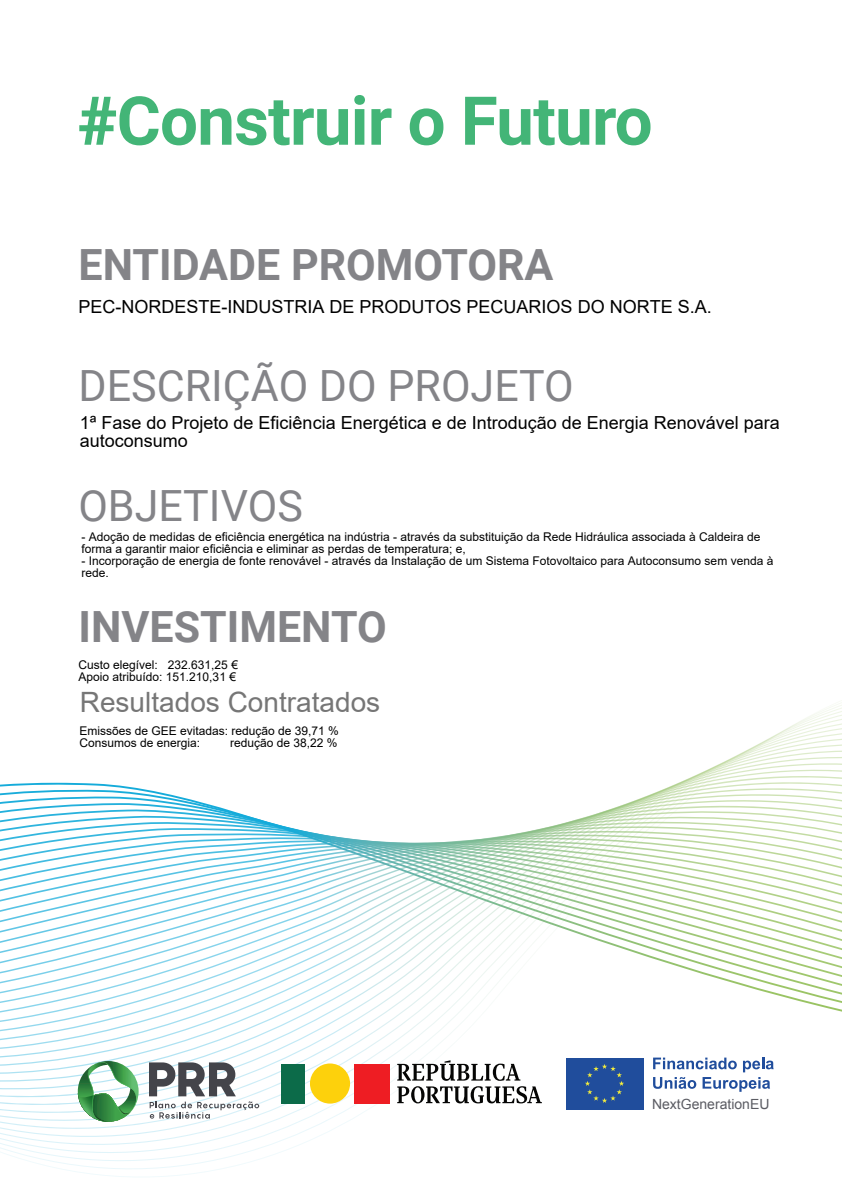
<style>
.page{position:relative;width:842px;height:1191px;background:#fff}
.page>*{position:absolute;margin:0;border:0;box-sizing:border-box;transform-origin:0 0}
.t1{font:700 43px "Roboto";color:#848488}
.t2{font:43px "Roboto";color:#848488}
.t3{font:28px "Arial";color:#767676}
.t4{font:18px/18px "Arial";color:#000}
.t5{font:14px "Arial";color:#5b5c63}
.t6{font:12px/12px "Arial";color:#000}
</style>
<div class="page">
<svg style="left:0;top:702px;width:842px;height:355px"></svg>
<svg style="left:0;top:782px;width:842px;height:229px"></svg>
<svg style="left:79px;top:96px;width:269px;height:49px"></svg>
<svg style="left:354px;top:95px;width:11px;height:50px"></svg>
<svg style="left:371px;top:108px;width:21px;height:37px"></svg>
<svg style="left:410px;top:108px;width:33px;height:37px"></svg>
<svg style="left:465px;top:97px;width:124px;height:48px"></svg>
<svg style="left:596px;top:108px;width:54px;height:37px"></svg>
<svg style="left:149px;top:1062px;width:110px;height:56px"></svg>
<svg style="left:564px;top:1056px;width:81px;height:54px"></svg>
<div style="left:566px;top:1057px;width:77px;height:52px;background:#204d9c"></div>
<svg style="left:585px;top:1064px;width:39px;height:39px"></svg>
<svg style="left:653px;top:1057px;width:121px;height:34px"></svg>
<hr style="left:78px;top:1091px;width:1px;height:32px;background:#304421">
<hr style="left:79px;top:1091px;width:1px;height:32px;background:#324621">
<hr style="left:80px;top:1091px;width:1px;height:32px;background:#334822">
<hr style="left:81px;top:1091px;width:1px;height:32px;background:#344a23">
<hr style="left:82px;top:1091px;width:1px;height:32px;background:#364b24">
<hr style="left:83px;top:1091px;width:1px;height:32px;background:#364e25">
<hr style="left:84px;top:1091px;width:1px;height:32px;background:#384f25">
<hr style="left:85px;top:1091px;width:1px;height:32px;background:#385226">
<hr style="left:86px;top:1091px;width:1px;height:32px;background:#395327">
<hr style="left:87px;top:1091px;width:1px;height:32px;background:#3a5528">
<hr style="left:88px;top:1091px;width:1px;height:32px;background:#3b572a">
<hr style="left:89px;top:1091px;width:1px;height:32px;background:#3c592b">
<hr style="left:90px;top:1091px;width:1px;height:32px;background:#3c5b2d">
<hr style="left:91px;top:1091px;width:1px;height:32px;background:#3e5d2e">
<hr style="left:92px;top:1091px;width:1px;height:32px;background:#3e5f2d">
<hr style="left:93px;top:1091px;width:1px;height:32px;background:#40612f">
<hr style="left:94px;top:1091px;width:1px;height:32px;background:#41632e">
<hr style="left:95px;top:1091px;width:1px;height:32px;background:#426530">
<hr style="left:96px;top:1091px;width:1px;height:32px;background:#436731">
<hr style="left:97px;top:1091px;width:1px;height:32px;background:#436932">
<hr style="left:98px;top:1091px;width:1px;height:32px;background:#456c34">
<hr style="left:99px;top:1091px;width:1px;height:32px;background:#456e34">
<hr style="left:100px;top:1091px;width:1px;height:32px;background:#457035">
<hr style="left:101px;top:1091px;width:1px;height:32px;background:#467236">
<hr style="left:102px;top:1091px;width:1px;height:32px;background:#477437">
<hr style="left:103px;top:1091px;width:1px;height:32px;background:#477638">
<hr style="left:104px;top:1091px;width:1px;height:32px;background:#497939">
<hr style="left:105px;top:1091px;width:1px;height:32px;background:#4a7b3a">
<hr style="left:106px;top:1091px;width:1px;height:32px;background:#4a7d3b">
<hr style="left:107px;top:1091px;width:1px;height:32px;background:#4b7f3b">
<hr style="left:108px;top:1091px;width:1px;height:32px;background:#4c813c">
<hr style="left:109px;top:1091px;width:1px;height:32px;background:#4c833d">
<hr style="left:110px;top:1091px;width:1px;height:32px;background:#4d863f">
<hr style="left:111px;top:1091px;width:1px;height:32px;background:#4f873f">
<hr style="left:112px;top:1091px;width:1px;height:32px;background:#4f8b41">
<hr style="left:113px;top:1091px;width:1px;height:32px;background:#508d41">
<hr style="left:114px;top:1091px;width:1px;height:32px;background:#4f9042">
<hr style="left:115px;top:1091px;width:1px;height:32px;background:#519242">
<hr style="left:116px;top:1091px;width:1px;height:32px;background:#529443">
<hr style="left:117px;top:1091px;width:1px;height:32px;background:#539644">
<hr style="left:118px;top:1091px;width:1px;height:32px;background:#539946">
<hr style="left:119px;top:1091px;width:1px;height:32px;background:#569b47">
<hr style="left:120px;top:1091px;width:1px;height:32px;background:#579e49">
<hr style="left:121px;top:1091px;width:1px;height:32px;background:#579f48">
<hr style="left:122px;top:1091px;width:1px;height:32px;background:#57a348">
<hr style="left:123px;top:1091px;width:1px;height:32px;background:#56a44a">
<hr style="left:124px;top:1091px;width:1px;height:32px;background:#55a64b">
<hr style="left:125px;top:1091px;width:1px;height:32px;background:#56a94c">
<hr style="left:126px;top:1091px;width:1px;height:32px;background:#59ac4c">
<hr style="left:127px;top:1091px;width:1px;height:32px;background:#59ae4d">
<hr style="left:128px;top:1091px;width:1px;height:32px;background:#57b24e">
<hr style="left:129px;top:1091px;width:1px;height:32px;background:#58b44f">
<hr style="left:130px;top:1091px;width:1px;height:32px;background:#5ab950">
<hr style="left:131px;top:1091px;width:1px;height:32px;background:#5aba52">
<svg style="left:78px;top:1059px;width:61px;height:63px"></svg>
<div style="left:355px;top:1063px;width:35px;height:40px;background:#ee1d23"></div>
<div style="left:282px;top:1063px;width:23px;height:40px;background:#0c6b49"></div>
<div style="left:310px;top:1063px;width:40px;height:40px;background:#fdd10c;border-radius:50%"></div>
<svg style="left:397px;top:1060px;width:123px;height:20px"></svg>
<svg style="left:397px;top:1086px;width:145px;height:17px"></svg>
<h1 class="t1" style="left:79px;top:234px;width:476px">ENTIDADE PROMOTORA</h1>
<h3 class="t4" style="left:79px;top:297px;width:635px">PEC-NORDESTE-INDUSTRIA DE PRODUTOS PECUARIOS DO NORTE S.A.</h3>
<h1 class="t2" style="left:79px;top:355px;width:497px">DESCRIÇÃO DO PROJETO</h1>
<h3 class="t4" style="left:80px;top:413px;width:702px">1ª Fase do Projeto de Eficiência Energética e de Introdução de Energia Renovável para autoconsumo</h3>
<h1 class="t2" style="left:78px;top:475px;width:226px">OBJETIVOS</h1>
<p class="t6" style="left:82px;top:530px;width:680px">- Adoção de medidas de eficiência energética na indústria - através da substituição da Rede Hidráulica associada à Caldeira de forma a garantir maior eficiência e eliminar as perdas de temperatura; e,</p>
<p class="t6" style="left:82px;top:554px;width:693px">- Incorporação de energia de fonte renovável - através da Instalação de um Sistema Fotovoltaico para Autoconsumo sem venda à rede.</p>
<h1 class="t1" style="left:79px;top:596px;width:310px">INVESTIMENTO</h1>
<p class="t6" style="left:79px;top:659px;width:161px">Custo elegível: 232.631,25 €<br>Apoio atribuído: 151.210,31 €</p>
<h2 class="t3" style="left:80px;top:683px;width:302px">Resultados Contratados</h2>
<p class="t6" style="left:79px;top:725px;width:261px">Emissões de GEE evitadas: redução de 39,71 %<br>Consumos de energia:</p>
<p class="t6" style="left:230px;top:737px;width:109px">redução de 38,22 %</p>
<p class="t5" style="left:652px;top:1095px;width:119px">NextGenerationEU</p>
</div>
